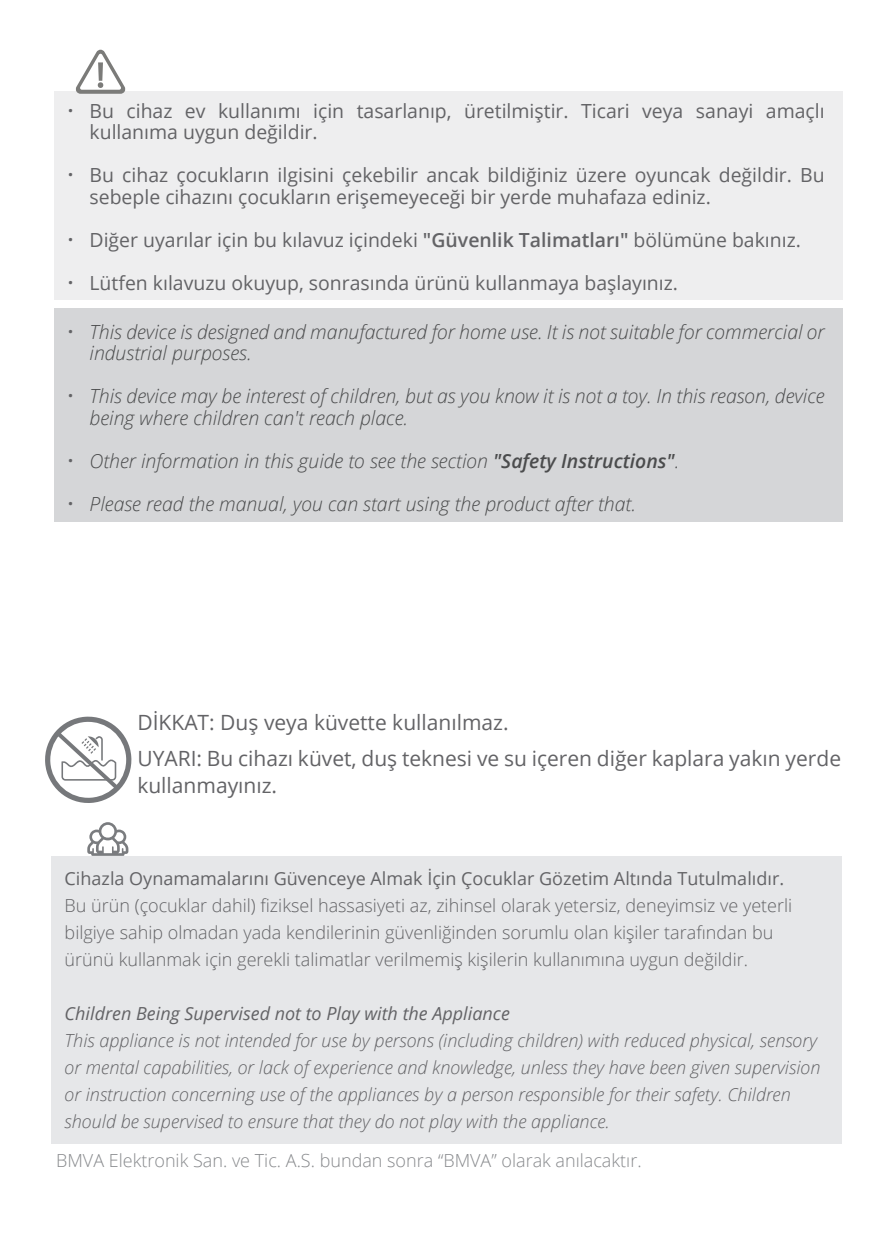
<style>
.page{position:relative;width:893px;height:1259px;background:#fff}
.page>*{position:absolute;margin:0;border:0;box-sizing:border-box;transform-origin:0 0}
.t1{font:21px/35.4px "Open Sans";color:#636366}
.t2{font:19.5px/21.6px "Open Sans";color:#636366}
.t3{font:italic 300 19.5px/21.6px "Open Sans";color:#4b4c4d}
.t4{font:italic 300 18px/27px "Open Sans";color:#636366}
.t5{font:300 18px/27px "Open Sans";color:#636366}
.t6{font:18px "Open Sans";color:#636366}
.t7{font:300 18px "Open Sans";color:#87898c}
.t8{font:italic 18px "Open Sans";color:#636366}
.s1{font-family:"Noteworthy";font-weight:300}
.s2{font-weight:600}
.s3{font-family:"Noteworthy";font-style:normal;color:#636366}
</style>
<div class="page">
<div style="left:51px;top:856px;width:791px;height:288px;background:#e6e7e9"></div>
<svg style="left:87px;top:822px;width:41px;height:34px"></svg>
<svg style="left:45px;top:716px;width:87px;height:87px"></svg>
<div style="left:54px;top:91px;width:789px;height:208px;background:#eeeeef"></div>
<div style="left:54px;top:308px;width:789px;height:213px;background:#d5d6d8"></div>
<svg style="left:76px;top:50px;width:49px;height:44px"></svg>
<div style="left:98px;top:62px;width:5px;height:19px;background:#7b7b79"></div>
<p class="t2" style="left:90px;top:99px;width:737px;text-indent:-22px"><span class="s1">•</span> Bu cihaz ev kullanımı için tasarlanıp, üretilmiştir. Ticari veya sanayi amaçlı kullanıma uygun değildir.</p>
<p class="t2" style="left:90px;top:164px;width:737px;text-indent:-22px"><span class="s1">•</span> Bu cihaz çocukların ilgisini çekebilir ancak bildiğiniz üzere oyuncak değildir. Bu sebeple cihazını çocukların erişemeyeceği bir yerde muhafaza ediniz.</p>
<p class="t2" style="left:68px;top:229px;width:734px"><span class="s1">•</span> Diğer uyarılar için bu kılavuz içindeki <span class="s2">"Güvenlik Talimatları"</span> bölümüne bakınız.</p>
<p class="t2" style="left:68px;top:272px;width:612px"><span class="s1">•</span> Lütfen kılavuzu okuyup, sonrasında ürünü kullanmaya başlayınız.</p>
<p class="t3" style="left:90px;top:320px;width:737px;text-indent:-22px"><span class="s3">•</span> This device is designed and manufactured for home use. It is not suitable for commercial or industrial purposes.</p>
<p class="t3" style="left:90px;top:385px;width:737px;text-indent:-22px"><span class="s3">•</span> This device may be interest of children, but as you know it is not a toy. In this reason, device being where children can't reach place.</p>
<p class="t3" style="left:68px;top:449px;width:613px"><span class="s3">•</span> Other information in this guide to see the section <span class="s2">"Safety Instructions"</span>.</p>
<p class="t3" style="left:68px;top:493px;width:569px"><span class="s3">•</span> Please read the manual, you can start using the product after that.</p>
<p class="t1" style="left:137px;top:704px;width:705px">DİKKAT: Duş veya küvette kullanılmaz.<br>UYARI: Bu cihazı küvet, duş teknesi ve su içeren diğer kaplara yakın yerde</p>
<p class="t1" style="left:137px;top:767px;width:141px">kullanmayınız.</p>
<p class="t6" style="left:65px;top:865px;width:721px">Cihazla Oynamamalarını Güvenceye Almak İçin Çocuklar Gözetim Altında Tutulmalıdır.</p>
<p class="t5" style="left:65px;top:891px;width:729px">Bu ürün (çocuklar dahil) fiziksel hassasiyeti az, zihinsel olarak yetersiz, deneyimsiz ve yeterli bilgiye sahip olmadan yada kendilerinin güvenliğinden sorumlu olan kişiler tarafından bu ürünü kullanmak için gerekli talimatlar verilmemiş kişilerin kullanımına uygun değildir.</p>
<p class="t8" style="left:65px;top:1000px;width:447px">Children Being Supervised not to Play with the Appliance</p>
<p class="t4" style="left:65px;top:1026px;width:757px">This appliance is not intended for use by persons (including children) with reduced physical, sensory or mental capabilities, or lack of experience and knowledge, unless they have been given supervision or instruction concerning use of the appliances by a person responsible for their safety. Children should be supervised to ensure that they do not play with the appliance.</p>
<p class="t7" style="left:56px;top:1148px;width:587px">BMVA Elektronik San. ve Tic. A.S. bundan sonra “BMVA” olarak anılacaktır.</p>
</div>
